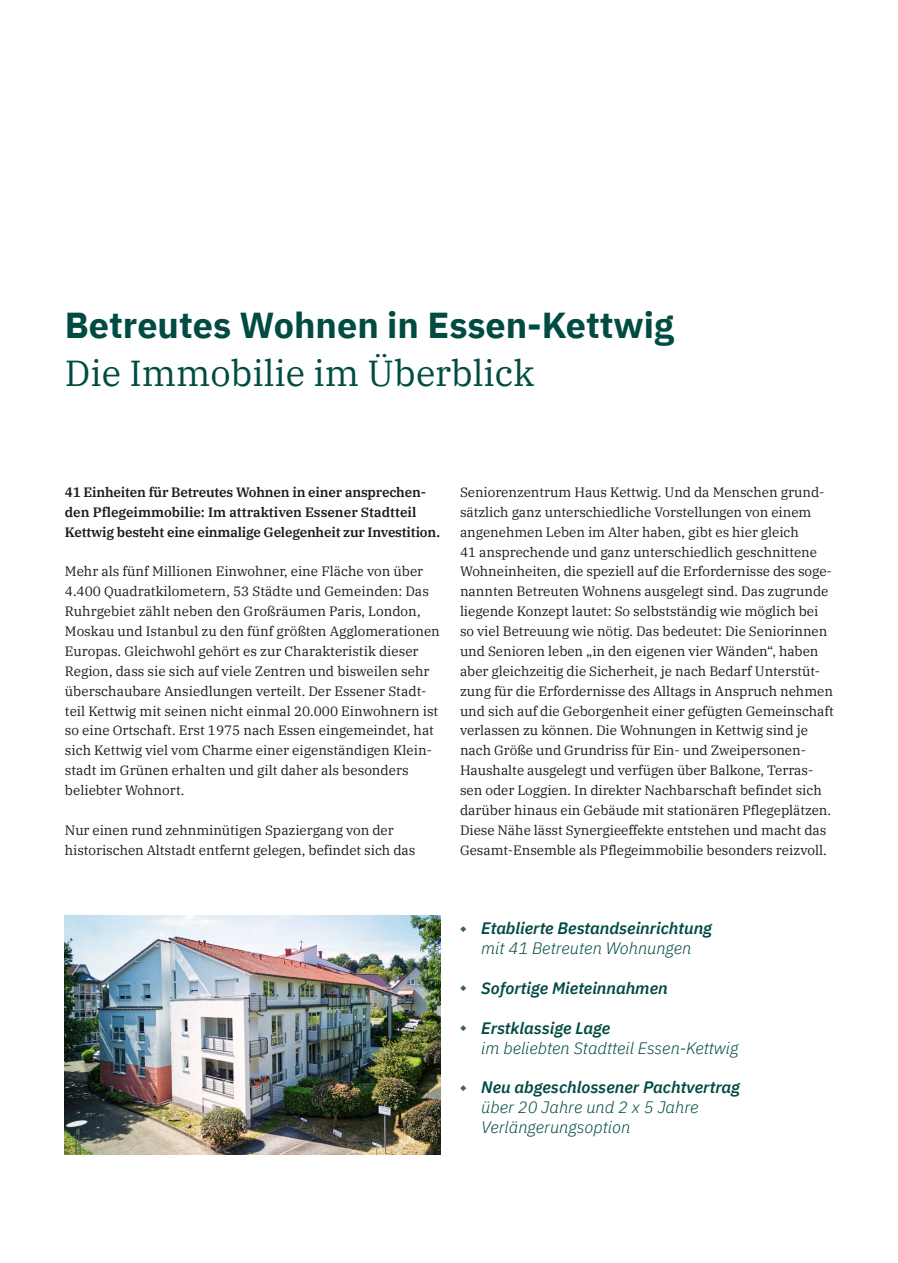
<style>
.page{position:relative;width:898px;height:1263px;background:#fff}
.page>*{position:absolute;margin:0;border:0;box-sizing:border-box;transform-origin:0 0}
.t1{font:700 36px "IBM Plex Sans";color:#004b42}
.t2{font:36px "IBM Plex Serif";color:#004b42}
.t3{font:italic 300 16.5px/20px "IBM Plex Sans";color:#004b42}
.t4{font:italic 600 16.5px/20px "IBM Plex Sans";color:#004b42;text-align:center}
.t5{font:13.5px/19.8px "IBM Plex Serif";letter-spacing:-.005em;color:#1b1b1b}
.t6{font:600 13.5px/19.8px "IBM Plex Serif";letter-spacing:-.015em;color:#1b1b1b}
.s1{font-weight:300}
.s2{font-weight:600}
</style>
<div class="page">
<img style="left:65px;top:916px;width:375px;height:238px">
<h1 class="t1" style="left:65px;top:296px;width:610px">Betreutes Wohnen in Essen-Kettwig</h1>
<h1 class="t2" style="left:65px;top:345px;width:471px">Die Immobilie im Überblick</h1>
<p class="t6" style="left:65px;top:481px;width:376px">41 Einheiten für Betreutes Wohnen in einer ansprechen&shy;den Pflegeimmobilie: Im attraktiven Essener Stadtteil<br>Kettwig besteht eine einmalige Gelegenheit zur Investition.</p>
<p class="t5" style="left:65px;top:561px;width:376px">Mehr als fünf Millionen Einwohner, eine Fläche von über 4.400 Quadratkilometern, 53 Städte und Gemeinden: Das Ruhrgebiet zählt neben den Großräumen Paris, London, Moskau und Istanbul zu den fünf größten Agglomerationen Europas. Gleichwohl gehört es zur Charakteristik dieser Region, dass sie sich auf viele Zentren und bisweilen sehr überschaubare Ansiedlungen verteilt. Der Essener Stadt&shy;teil Kettwig mit seinen nicht einmal 20.000 Einwohnern ist so eine Ortschaft. Erst 1975 nach Essen eingemeindet, hat sich Kettwig viel vom Charme einer eigenständigen Klein&shy;stadt im Grünen erhalten und gilt daher als besonders beliebter Wohnort.</p>
<p class="t5" style="left:65px;top:819px;width:352px">Nur einen rund zehnminütigen Spaziergang von der historischen Altstadt entfernt gelegen, befindet sich das</p>
<p class="t5" style="left:460px;top:481px;width:375px">Seniorenzentrum Haus Kettwig. Und da Menschen grund&shy;sätzlich ganz unterschiedliche Vorstellungen von einem angenehmen Leben im Alter haben, gibt es hier gleich<br>41 ansprechende und ganz unterschiedlich geschnittene Wohneinheiten, die speziell auf die Erfordernisse des soge&shy;nannten Betreuten Wohnens ausgelegt sind. Das zugrunde liegende Konzept lautet: So selbstständig wie möglich bei so viel Betreuung wie nötig. Das bedeutet: Die Seniorinnen und Senioren leben „in den eigenen vier Wänden“, haben aber gleichzeitig die Sicherheit, je nach Bedarf Unterstüt&shy;zung für die Erfordernisse des Alltags in Anspruch nehmen und sich auf die Geborgenheit einer gefügten Gemeinschaft verlassen zu können. Die Wohnungen in Kettwig sind je nach Größe und Grundriss für Ein- und Zweipersonen-Haushalte ausgelegt und verfügen über Balkone, Terras&shy;sen oder Loggien. In direkter Nachbarschaft befindet sich darüber hinaus ein Gebäude mit stationären Pflegeplätzen.<br>Diese Nähe lässt Synergieeffekte entstehen und macht das Gesamt-Ensemble als Pflegeimmobilie besonders reizvoll.</p>
<p class="t4" style="left:460px;top:917px;width:253px"><sup>◆</sup> Etablierte Bestandseinrichtung <span class="s1">mit 41 Betreuten Wohnungen</span></p>
<p class="t4" style="left:460px;top:977px;width:209px"><sup>◆</sup> Sofortige Mieteinnahmen</p>
<p class="t3" style="left:481px;top:1016px;width:258px;text-indent:-21px"><sup>◆</sup> <span class="s2">Erstklassige Lage<br></span>im beliebten Stadtteil Essen-Kettwig</p>
<p class="t3" style="left:481px;top:1076px;width:260px;text-indent:-21px"><sup>◆</sup> <span class="s2">Neu abgeschlossener Pachtvertrag </span>über 20 Jahre und 2 x 5 Jahre<br>Verlängerungsoption</p>
</div>
